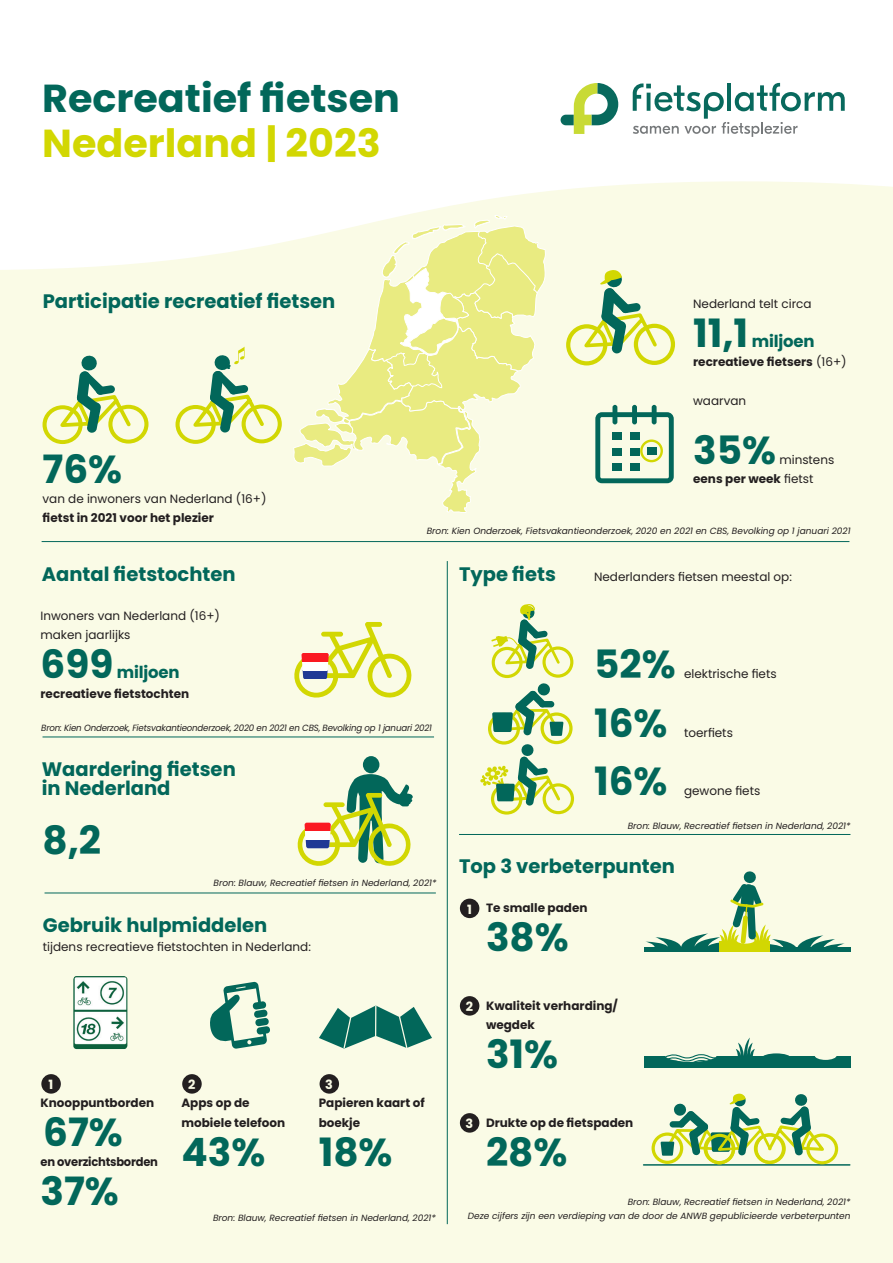
<style>
.page{position:relative;width:893px;height:1263px;background:#fafbe6}
.page>*{position:absolute;margin:0;border:0;box-sizing:border-box;transform-origin:0 0}
.t1{font:700 39px "Poppins";color:#02675a}
.t2{font:700 39px "Poppins";color:#d2d702}
.t3{font:700 19.5px "Poppins";color:#02675a}
.t4{font:700 16.5px "Poppins";letter-spacing:-.01em;color:#02675a}
.t5{font:700 12.75px "Poppins";color:#fafbe6}
.t6{font:12px/19.5px "Poppins";color:#231f20}
.t7{font:700 12px/19.5px "Poppins";color:#231f20}
.t8{font:700 12px "Poppins";letter-spacing:-.02em;color:#231f20;scale:.96 1}
.t9{font:italic 9px "Poppins";color:#231f20}
.t10{font:italic 9px "Poppins";letter-spacing:-.02em;color:#231f20;scale:.96 1}
.s1{font-weight:700}
.s2{font-weight:400}
</style>
<div class="page">
<hr style="left:42px;top:541px;width:807px;height:1px;background:#02675a">
<hr style="left:447px;top:561px;width:1px;height:663px;background:#02675a">
<svg style="left:293px;top:270px;width:253px;height:243px"></svg>
<hr style="left:459px;top:834px;width:391px;height:1px;background:#02675a">
<hr style="left:43px;top:737px;width:391px;height:1px;background:#02675a">
<hr style="left:45px;top:893px;width:391px;height:1px;background:#02675a">
<div style="left:460px;top:899px;width:19px;height:19px;background:#231f20;border-radius:50%"></div>
<div style="left:460px;top:996px;width:19px;height:20px;background:#231f20;border-radius:50%"></div>
<div style="left:460px;top:1113px;width:19px;height:20px;background:#231f20;border-radius:50%"></div>
<svg style="left:43px;top:355px;width:106px;height:89px"></svg>
<svg style="left:566px;top:270px;width:109px;height:95px"></svg>
<svg style="left:595px;top:405px;width:79px;height:78px"></svg>
<div style="left:612px;top:433px;width:10px;height:7px;background:#02675a"></div>
<div style="left:612px;top:448px;width:10px;height:7px;background:#02675a"></div>
<div style="left:612px;top:463px;width:10px;height:8px;background:#02675a"></div>
<div style="left:630px;top:463px;width:9px;height:8px;background:#02675a"></div>
<div style="left:630px;top:448px;width:9px;height:7px;background:#02675a"></div>
<div style="left:630px;top:433px;width:9px;height:7px;background:#02675a"></div>
<div style="left:647px;top:447px;width:10px;height:7px;background:#02675a"></div>
<div style="left:640px;top:439px;width:23px;height:23px;border:2px solid #d2d702;border-radius:50%"></div>
<svg style="left:176px;top:346px;width:106px;height:98px"></svg>
<svg style="left:294px;top:622px;width:118px;height:76px"></svg>
<div style="left:301px;top:670px;width:28px;height:9px;background:#203995"></div>
<div style="left:301px;top:662px;width:28px;height:8px;background:#fff"></div>
<div style="left:301px;top:653px;width:28px;height:9px;background:#fa1922"></div>
<svg style="left:480px;top:604px;width:94px;height:211px"></svg>
<div style="left:363px;top:756px;width:16px;height:17px;background:#02675a;border-radius:50%"></div>
<svg style="left:297px;top:774px;width:116px;height:92px"></svg>
<div style="left:305px;top:840px;width:26px;height:8px;background:#203995"></div>
<div style="left:305px;top:831px;width:26px;height:9px;background:#fff"></div>
<div style="left:305px;top:823px;width:26px;height:8px;background:#fa1922"></div>
<div style="left:644px;top:1056px;width:206px;height:12px;background:#02675a"></div>
<div style="left:665px;top:1048px;width:52px;height:14px;background:#fafbe6;border-radius:50%"></div>
<div style="left:762px;top:1053px;width:29px;height:9px;background:#02675a;border-radius:50%"></div>
<div style="left:815px;top:1051px;width:22px;height:9px;background:#fafbe6;border-radius:50%"></div>
<svg style="left:665px;top:1054px;width:50px;height:8px"></svg>
<svg style="left:736px;top:1037px;width:19px;height:19px"></svg>
<hr style="left:644px;top:1164px;width:206px;height:2px;background:#02675a">
<svg style="left:652px;top:1093px;width:186px;height:71px"></svg>
<hr style="left:644px;top:947px;width:206px;height:4px;background:#02675a">
<div style="left:720px;top:941px;width:50px;height:10px;background:#d2d702"></div>
<svg style="left:646px;top:871px;width:199px;height:79px"></svg>
<svg style="left:0;top:0;width:893px;height:270px;fill:#fff"></svg>
<svg style="left:561px;top:83px;width:57px;height:51px"></svg>
<svg style="left:633px;top:83px;width:212px;height:54px"></svg>
<img style="left:73px;top:976px;width:54px;height:73px">
<svg style="left:210px;top:981px;width:60px;height:68px"></svg>
<svg style="left:319px;top:1005px;width:113px;height:44px"></svg>
<hr style="left:375px;top:1006px;width:1px;height:30px;background:#fafbe6">
<div style="left:41px;top:1074px;width:20px;height:20px;background:#231f20;border-radius:50%"></div>
<div style="left:182px;top:1074px;width:20px;height:20px;background:#231f20;border-radius:50%"></div>
<div style="left:320px;top:1074px;width:19px;height:20px;background:#231f20;border-radius:50%"></div>
<p class="t1" style="left:42px;top:76px;width:359px">Recreatief fietsen</p>
<p class="t2" style="left:42px;top:121px;width:340px">Nederland | 2023</p>
<p class="t3" style="left:43px;top:289px;width:294px">Participatie recreatief fietsen</p>
<p class="t1" style="left:43px;top:447px;width:81px">76%</p>
<p class="t6" style="left:43px;top:489px;width:225px">van de inwoners van Nederland (16+) <span class="s1">fietst in 2021 voor het plezier</span></p>
<p class="t6" style="left:693px;top:294px;width:120px">Nederland telt circa</p>
<p class="t1" style="left:693px;top:310px;width:57px">11,1</p>
<p class="t4" style="left:752px;top:331px;width:64px">miljoen</p>
<p class="t7" style="left:693px;top:352px;width:155px">recreatieve fietsers <span class="s2">(16+)</span></p>
<p class="t6" style="left:693px;top:391px;width:55px">waarvan</p>
<p class="t1" style="left:693px;top:427px;width:84px">35%</p>
<p class="t6" style="left:693px;top:450px;width:143px;text-indent:86px">minstens <span class="s1">eens per week</span> fietst</p>
<p class="t9" style="left:427px;top:526px;width:425px">Bron: Kien Onderzoek, Fietsvakantieonderzoek, 2020 en 2021 en CBS, Bevolking op 1 januari 2021</p>
<p class="t3" style="left:42px;top:562px;width:195px">Aantal fietstochten</p>
<p class="t3" style="left:459px;top:562px;width:98px">Type fiets</p>
<p class="t6" style="left:40px;top:606px;width:181px">Inwoners van Nederland (16+) maken jaarlijks</p>
<p class="t1" style="left:40px;top:642px;width:74px">699</p>
<p class="t4" style="left:117px;top:663px;width:64px">miljoen</p>
<p class="t7" style="left:40px;top:684px;width:150px">recreatieve fietstochten</p>
<p class="t10" style="left:41px;top:723px;width:409px">Bron: Kien Onderzoek, Fietsvakantieonderzoek, 2020 en 2021 en CBS, Bevolking op 1 januari 2021</p>
<p class="t6" style="left:594px;top:567px;width:199px">Nederlanders fietsen meestal op:</p>
<p class="t1" style="left:594px;top:642px;width:83px">52%</p>
<p class="t6" style="left:684px;top:664px;width:94px">elektrische fiets</p>
<p class="t1" style="left:594px;top:700px;width:75px">16%</p>
<p class="t6" style="left:684px;top:723px;width:50px">toerfiets</p>
<p class="t3" style="left:42px;top:757px;width:195px">Waardering fietsen</p>
<p class="t3" style="left:42px;top:777px;width:130px">in Nederland</p>
<p class="t1" style="left:43px;top:817px;width:60px">8,2</p>
<p class="t9" style="left:214px;top:877px;width:224px">Bron: Blauw, Recreatief fietsen in Nederland, 2021*</p>
<p class="t3" style="left:43px;top:913px;width:226px">Gebruik hulpmiddelen</p>
<p class="t6" style="left:43px;top:937px;width:270px">tijdens recreatieve fietstochten in Nederland:</p>
<p class="t5" style="left:49px;top:1077px;width:6px">1</p>
<p class="t7" style="left:40px;top:1093px;width:115px">Knooppuntborden</p>
<p class="t1" style="left:43px;top:1110px;width:81px">67%</p>
<p class="t8" style="left:40px;top:1154px;width:124px">en overzichtsborden</p>
<p class="t1" style="left:40px;top:1168px;width:80px">37%</p>
<p class="t5" style="left:188px;top:1077px;width:9px">2</p>
<p class="t7" style="left:181px;top:1093px;width:70px">Apps op de</p>
<p class="t7" style="left:181px;top:1113px;width:105px">mobiele telefoon</p>
<p class="t1" style="left:181px;top:1129px;width:85px">43%</p>
<p class="t5" style="left:325px;top:1077px;width:9px">3</p>
<p class="t7" style="left:319px;top:1093px;width:108px">Papieren kaart of boekje</p>
<p class="t1" style="left:319px;top:1129px;width:75px">18%</p>
<p class="t9" style="left:213px;top:1212px;width:224px">Bron: Blauw, Recreatief fietsen in Nederland, 2021*</p>
<p class="t1" style="left:594px;top:759px;width:75px">16%</p>
<p class="t6" style="left:684px;top:781px;width:78px">gewone fiets</p>
<p class="t9" style="left:628px;top:820px;width:224px">Bron: Blauw, Recreatief fietsen in Nederland, 2021*</p>
<p class="t3" style="left:459px;top:855px;width:217px">Top 3 verbeterpunten</p>
<p class="t5" style="left:467px;top:902px;width:6px">1</p>
<p class="t7" style="left:486px;top:898px;width:103px">Te smalle paden</p>
<p class="t1" style="left:486px;top:915px;width:84px">38%</p>
<p class="t5" style="left:466px;top:999px;width:9px">2</p>
<p class="t7" style="left:486px;top:996px;width:133px">Kwaliteit verharding/</p>
<p class="t7" style="left:486px;top:1015px;width:50px">wegdek</p>
<p class="t1" style="left:486px;top:1032px;width:74px">31%</p>
<p class="t5" style="left:466px;top:1116px;width:9px">3</p>
<p class="t7" style="left:486px;top:1113px;width:149px">Drukte op de fietspaden</p>
<p class="t1" style="left:486px;top:1129px;width:83px">28%</p>
<p class="t9" style="left:628px;top:1197px;width:224px">Bron: Blauw, Recreatief fietsen in Nederland, 2021*</p>
<p class="t9" style="left:468px;top:1210px;width:384px">Deze cijfers zijn een verdieping van de door de ANWB gepublicieerde verbeterpunten</p>
</div>
